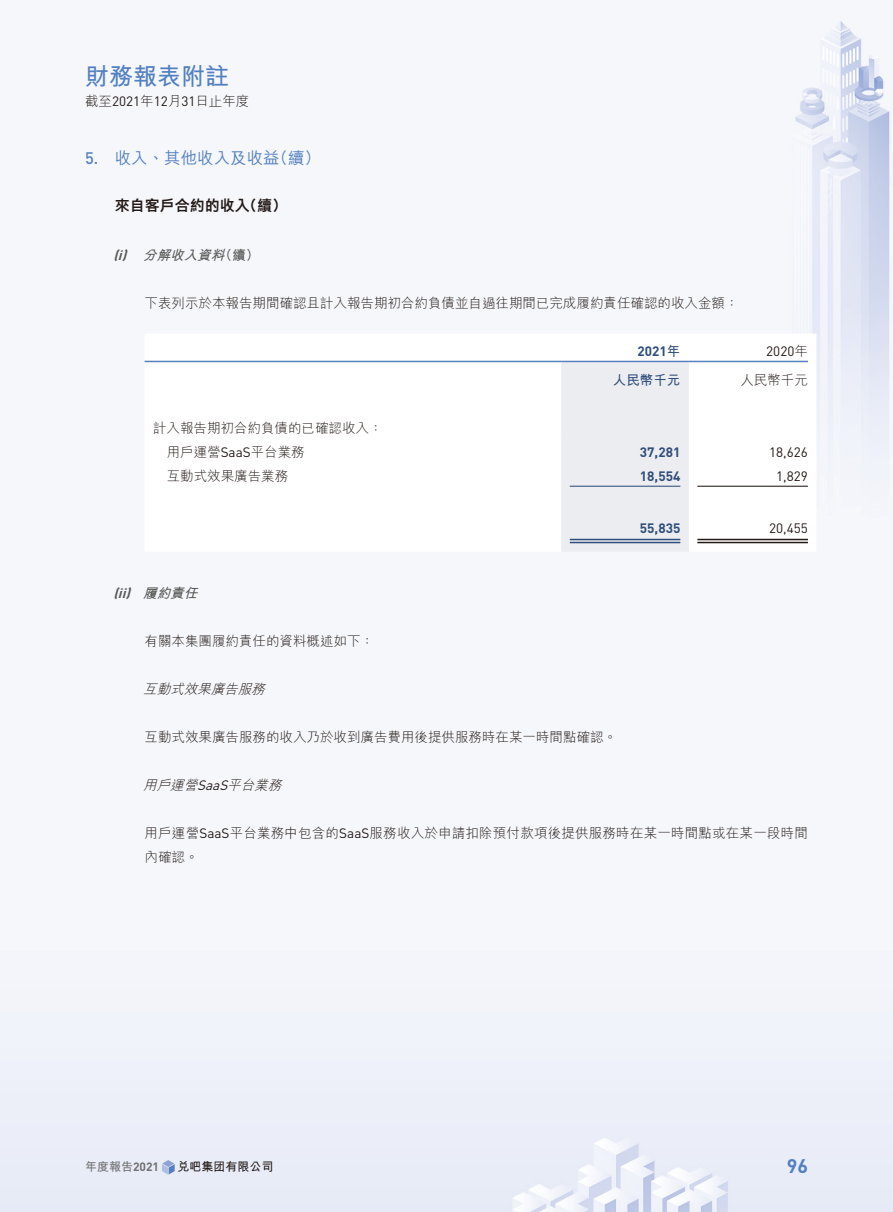
<style>
.page{position:relative;width:893px;height:1212px;background:#fff}
.page>*{position:absolute;margin:0;border:0;box-sizing:border-box;transform-origin:0 0}
.t1{font:24px "M Hei HK Bold E Ten B5 H";color:#5480c1}
.t2{font:700 19.5px "DIN Pro";color:#5480c1}
.t3{font:16.5px "M Hei HK Medium E Ten B5 H";color:#5480c1}
.t4{font:15px "M Hei HK Heavy E Ten B5 H";color:#231916}
.t5{font:13.5px/24px "M Hei HK Light E Ten B5 H";color:#231916}
.t6{font:700 13.5px "DIN Pro";color:#304e7b}
.t7{font:13.5px "DIN Pro";color:#231916}
.t8{font:italic 13.5px "M Hei HK Light E Ten B5 H";color:#231916}
.t9{font:italic 13.5px "M Hei HK Bold E Ten B5 H";color:#595857}
.t10{font:italic 700 13.5px "DIN Pro";color:#595857}
.t11{font:13.5px "M Hei HK Bold E Ten B5 H";color:#304e7b}
.t12{font:12px "M Hei HK Bold E Ten B5 H";color:#717171}
.t13{font:12px "M Hei HK Bold E Ten B5 H";color:#231916}
.s1{font-family:"DIN Pro"}
.s2{font-family:"DIN Pro";font-weight:500}
.s3{font-family:"DIN Pro";font-weight:700}
.s4{font-style:normal}
.s5{font-family:"M Hei HK Bold E Ten B5 H";font-weight:400}
.s6{font-family:"M Hei HK Light E Ten B5 H"}
.s7{font-family:"M Hei HKS Bold E Ten B5 H"}
</style>
<div class="page">
<img style="left:0;top:19px;width:893px;height:1193px">
<svg style="left:162px;top:1160px;width:13px;height:14px"></svg>
<svg style="left:145px;top:334px;width:671px;height:218px"></svg>
<div style="left:561px;top:362px;width:128px;height:190px;background:#ecedf1"></div>
<hr style="left:145px;top:361px;width:416px;height:1px;background:#5480c1">
<hr style="left:561px;top:361px;width:128px;height:1px;background:#5480c1">
<hr style="left:689px;top:361px;width:119px;height:1px;background:#5480c1">
<hr style="left:570px;top:486px;width:110px;height:1px;background:#304e7b">
<hr style="left:697px;top:486px;width:111px;height:1px;background:#231916">
<hr style="left:570px;top:539px;width:110px;height:1px;background:#304e7b">
<hr style="left:570px;top:542px;width:110px;height:1px;background:#304e7b">
<hr style="left:697px;top:539px;width:111px;height:1px;background:#231916">
<hr style="left:697px;top:542px;width:111px;height:1px;background:#231916">
<h1 class="t1" style="left:85px;top:67px;width:145px">財務報表附註</h1>
<p class="t5" style="left:85px;top:91px;width:166px">截至<span class="s1">2021</span>年<span class="s1">12</span>月<span class="s1">31</span>日止年度</p>
<p class="t3" style="left:85px;top:151px;width:238px"><span class="s2">5.</span> 收入、其他收入及收益（續）</p>
<p class="t4" style="left:115px;top:199px;width:174px">來自客戶合約的收入（續）</p>
<p class="t9" style="left:113px;top:250px;width:147px"><span class="s3">(i)</span> 分解收入資料<span class="s4">（續）</span></p>
<p class="t5" style="left:145px;top:293px;width:595px">下表列示於本報告期間確認且計入報告期初合約負債並自過往期間已完成履約責任確認的收入金額：</p>
<p class="t6" style="left:637px;top:346px;width:44px">2021<span class="s5">年</span></p>
<p class="t7" style="left:766px;top:346px;width:43px">2020<span class="s6">年</span></p>
<p class="t11" style="left:613px;top:374px;width:69px">人民幣千元</p>
<p class="t5" style="left:740px;top:369px;width:69px">人民幣千元</p>
<p class="t5" style="left:167px;top:417px;width:217px;text-indent:-14px">計入報告期初合約負債的已確認收入：用戶運營<span class="s1">SaaS</span>平台業務</p>
<p class="t6" style="left:640px;top:447px;width:42px">37,281</p>
<p class="t7" style="left:769px;top:447px;width:40px">18,626</p>
<p class="t5" style="left:167px;top:465px;width:123px">互動式效果廣告業務</p>
<p class="t6" style="left:640px;top:471px;width:42px">18,554</p>
<p class="t7" style="left:776px;top:471px;width:33px">1,829</p>
<p class="t6" style="left:640px;top:523px;width:42px">55,835</p>
<p class="t7" style="left:769px;top:523px;width:40px">20,455</p>
<p class="t10" style="left:113px;top:588px;width:89px">(ii) <span class="s5">履約責任</span></p>
<p class="t5" style="left:145px;top:631px;width:231px">有關本集團履約責任的資料概述如下：</p>
<p class="t8" style="left:143px;top:684px;width:127px">互動式效果廣告服務</p>
<p class="t5" style="left:145px;top:727px;width:474px">互動式效果廣告服務的收入乃於收到廣告費用後提供服務時在某一時間點確認。</p>
<p class="t8" style="left:143px;top:780px;width:143px">用戶運營<span class="s1">SaaS</span>平台業務</p>
<p class="t5" style="left:145px;top:823px;width:665px">用戶運營<span class="s1">SaaS</span>平台業務中包含的<span class="s1">SaaS</span>服務收入於申請扣除預付款項後提供服務時在某一時間點或在某一段時間內確認。</p>
<p class="t12" style="left:85px;top:1161px;width:76px">年度報告<span class="s3">2021</span></p>
<p class="t13" style="left:177px;top:1161px;width:97px">兌吧集<span class="s7">團</span>有限公司</p>
<h2 class="t2" style="left:787px;top:1159px;width:23px">96</h2>
</div>
